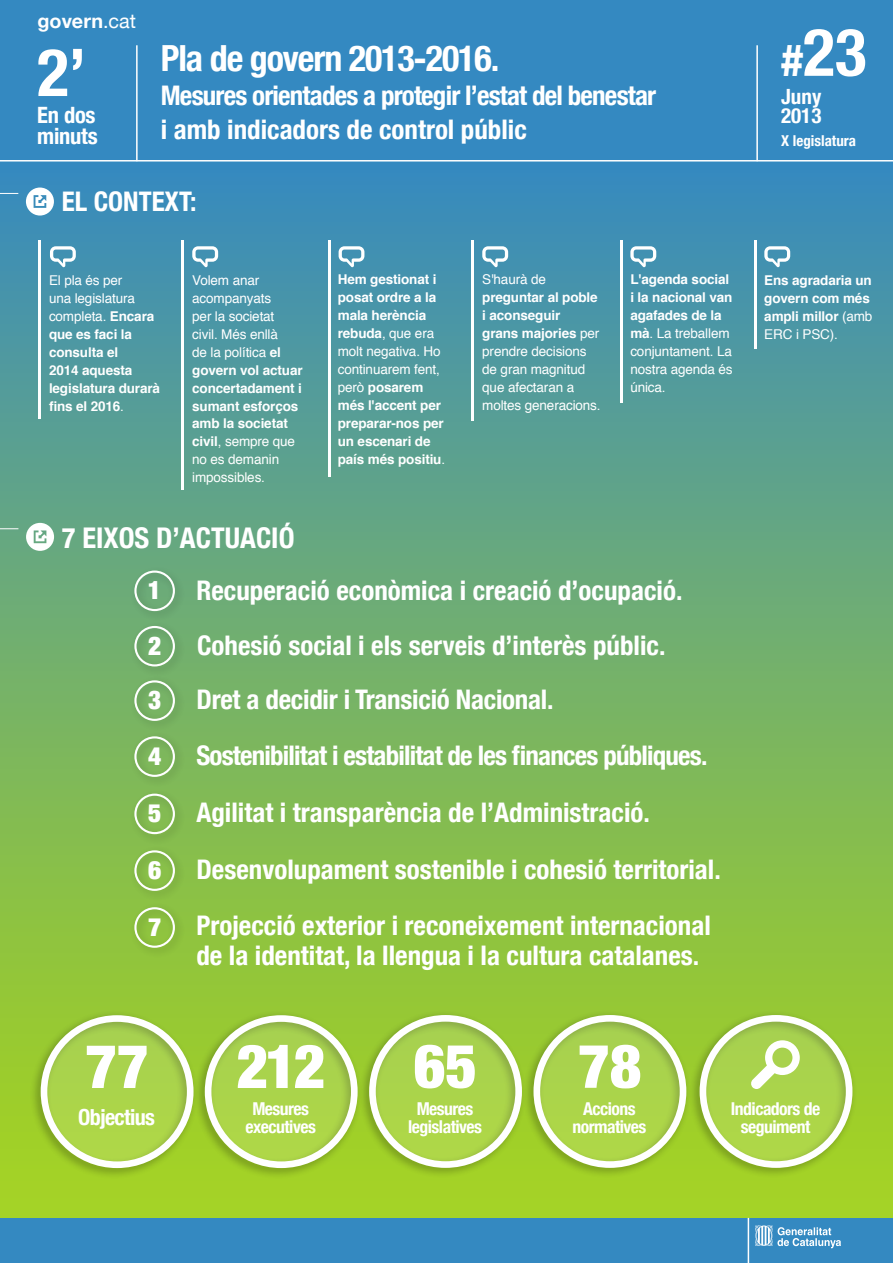
<style>
.page{position:relative;width:893px;height:1263px;background:#fff}
.page>*{position:absolute;margin:0;border:0;box-sizing:border-box;transform-origin:0 0}
.t1{font:700 condensed 66px "Helvetica Neue";color:#fff}
.t2{font:900 condensed 60.9px "Helvetica Neue";color:#fff}
.t3{font:700 condensed 36px "Helvetica Neue";letter-spacing:-.03em;color:#fff}
.t4{font:700 condensed 28.5px "Helvetica Neue";color:#fff}
.t5{font:700 condensed 27px/30px "Helvetica Neue";color:#fff}
.t6{font:700 condensed 27px/33.8px "Helvetica Neue";letter-spacing:-.03em;color:#fff}
.t7{font:900 condensed 25.5px "Helvetica Neue";color:#fff}
.t8{font:700 condensed 22.5px/21px "Helvetica Neue";letter-spacing:-.01em;color:#fff}
.t9{font:700 condensed 22.2px "Helvetica Neue";letter-spacing:-.03em;color:#fff}
.t10{font:700 condensed 21px/19.5px "Helvetica Neue";color:#fff}
.t11{font:700 19.8px "Helvetica Neue";color:#fff}
.t12{font:700 condensed 17.7px/17.7px "Helvetica Neue";letter-spacing:-.03em;color:#fff;text-align:center}
.t13{font:700 condensed 15px "Helvetica Neue";color:#fff}
.t14{font:13.5px/18px "Helvetica";letter-spacing:-.01em;color:#fff}
.t15{font:700 13.5px/18px "Helvetica";letter-spacing:-.01em;color:#fff}
.s1{font-weight:400}
.s2{font-size:45px}
.s3{font-weight:700}
</style>
<div class="page">
<div style="left:0;top:161px;width:893px;height:1056px;background:linear-gradient(to bottom,#3b8cbe,#acd717)"></div>
<div style="left:0;top:1219px;width:893px;height:44px;background:#3489c1"></div>
<hr style="left:748px;top:1218px;width:1px;height:45px;background:#fff">
<svg style="left:755px;top:1225px;width:86px;height:23px"></svg>
<div style="left:0;top:0;width:893px;height:162px;background:#3489c1"></div>
<hr style="left:136px;top:45px;width:2px;height:116px;background:#fff">
<hr style="left:756px;top:45px;width:2px;height:116px;background:#fff">
<div style="left:130px;top:621px;width:56px;height:56px;background:#000;opacity:.25"></div>
<div style="left:134px;top:626px;width:41px;height:40px;border:2px solid #fff;border-radius:50%"></div>
<div style="left:130px;top:566px;width:56px;height:56px;background:#000;opacity:.25"></div>
<div style="left:134px;top:570px;width:41px;height:41px;border:2px solid #fff;border-radius:50%"></div>
<div style="left:130px;top:676px;width:56px;height:56px;background:#000;opacity:.25"></div>
<div style="left:134px;top:680px;width:41px;height:41px;border:2px solid #fff;border-radius:50%"></div>
<div style="left:130px;top:731px;width:56px;height:57px;background:#000;opacity:.25"></div>
<div style="left:134px;top:736px;width:41px;height:41px;border:2px solid #fff;border-radius:50%"></div>
<div style="left:130px;top:845px;width:56px;height:57px;background:#000;opacity:.25"></div>
<div style="left:134px;top:850px;width:41px;height:41px;border:2px solid #fff;border-radius:50%"></div>
<div style="left:130px;top:789px;width:56px;height:56px;background:#000;opacity:.25"></div>
<div style="left:134px;top:794px;width:41px;height:40px;border:2px solid #fff;border-radius:50%"></div>
<div style="left:130px;top:902px;width:56px;height:57px;background:#000;opacity:.25"></div>
<div style="left:134px;top:907px;width:41px;height:41px;border:2px solid #fff;border-radius:50%"></div>
<div style="left:30px;top:1011px;width:168px;height:168px;background:#000;opacity:.3"></div>
<div style="left:41px;top:1015px;width:153px;height:153px;border:7px solid #fff;border-radius:50%"></div>
<svg style="left:44px;top:1018px;width:146px;height:147px;background:#b0d55b"></svg>
<div style="left:522px;top:1010px;width:169px;height:169px;background:#000;opacity:.3"></div>
<div style="left:533px;top:1015px;width:153px;height:153px;border:7px solid #fff;border-radius:50%"></div>
<svg style="left:537px;top:1018px;width:146px;height:146px;background:#b0d55a"></svg>
<div style="left:358px;top:1010px;width:169px;height:169px;background:#000;opacity:.3"></div>
<div style="left:369px;top:1015px;width:153px;height:153px;border:7px solid #fff;border-radius:50%"></div>
<svg style="left:372px;top:1018px;width:147px;height:146px;background:#b0d55b"></svg>
<div style="left:689px;top:1010px;width:168px;height:169px;background:#000;opacity:.3"></div>
<div style="left:700px;top:1015px;width:152px;height:153px;border:7px solid #fff;border-radius:50%"></div>
<svg style="left:703px;top:1018px;width:146px;height:146px;background:#b1d65c"></svg>
<svg style="left:750px;top:1040px;width:50px;height:49px"></svg>
<div style="left:194px;top:1011px;width:168px;height:168px;background:#000;opacity:.3"></div>
<div style="left:205px;top:1015px;width:153px;height:153px;border:7px solid #fff;border-radius:50%"></div>
<svg style="left:208px;top:1018px;width:146px;height:147px;background:#b0d55b"></svg>
<hr style="left:39px;top:240px;width:2px;height:179px;background:#fff">
<hr style="left:182px;top:240px;width:2px;height:250px;background:#fff">
<hr style="left:328px;top:240px;width:2px;height:236px;background:#fff">
<hr style="left:471px;top:240px;width:3px;height:181px;background:#fff">
<hr style="left:620px;top:240px;width:2px;height:163px;background:#fff">
<hr style="left:755px;top:240px;width:2px;height:109px;background:#fff">
<svg style="left:50px;top:246px;width:26px;height:21px"></svg>
<svg style="left:192px;top:246px;width:26px;height:21px"></svg>
<svg style="left:339px;top:246px;width:25px;height:21px"></svg>
<svg style="left:482px;top:246px;width:26px;height:21px"></svg>
<svg style="left:630px;top:246px;width:26px;height:21px"></svg>
<svg style="left:764px;top:246px;width:26px;height:21px"></svg>
<svg style="left:0;top:193px;width:18px;height:1px"></svg>
<svg style="left:26px;top:188px;width:28px;height:28px"></svg>
<svg style="left:0;top:528px;width:18px;height:1px"></svg>
<svg style="left:26px;top:523px;width:28px;height:28px"></svg>
<h3 class="t11" style="left:38px;top:5px;width:100px">govern<span class="s1">.cat</span></h3>
<h1 class="t1" style="left:37px;top:18px;width:50px">2’</h1>
<h3 class="t8" style="left:37px;top:103px;width:62px">En dos minuts</h3>
<h3 class="t3" style="left:161px;top:29px;width:340px">Pla de govern 2013-2016.</h3>
<h3 class="t6" style="left:161px;top:77px;width:497px">Mesures orientades a protegir l’estat del benestar i amb indicadors de control públic</h3>
<h3 class="t5" style="left:62px;top:185px;width:136px">EL CONTEXT:</h3>
<h1 class="t1" style="left:782px;top:-2px;width:86px"><span class="s2">#</span>23</h1>
<h3 class="t10" style="left:781px;top:85px;width:42px">Juny<br>2013</h3>
<p class="t13" style="left:781px;top:129px;width:76px">X legislatura</p>
<p class="t14" style="left:192px;top:271px;width:112px">Volem anar acompanyats<br>per la societat civil. Més enllà<br>de la política <span class="s3">el govern vol actuar concertadament i sumant esforços amb la societat civil</span>, sempre que no es demanin impossibles.</p>
<p class="t15" style="left:338px;top:271px;width:109px">Hem gestionat i posat ordre a la mala herència rebuda<span class="s1">, que era molt negativa. Ho continuarem fent, però</span> posarem més l'accent per preparar-nos per un escenari de país més positiu<span class="s1">.</span></p>
<p class="t14" style="left:482px;top:271px;width:65px">S'haurà de</p>
<p class="t14" style="left:630px;top:271px;width:104px"><span class="s3">L'agenda social i la nacional van agafades de la mà</span>. La treballem conjuntament. La nostra agenda és única.</p>
<p class="t15" style="left:49px;top:271px;width:112px"><span class="s1">El pla és per<br>una legislatura completa.</span> Encara que es faci la consulta el<br>2014 aquesta legislatura durarà fins el 2016<span class="s1">.</span></p>
<p class="t15" style="left:764px;top:271px;width:110px">Ens agradaria un govern com més ampli millor <span class="s1">(amb<br>ERC i PSC).</span></p>
<p class="t14" style="left:482px;top:289px;width:120px"><span class="s3">preguntar al poble i aconseguir<br>grans majories</span> per prendre decisions de gran magnitud que afectaran a moltes generacions.</p>
<h3 class="t4" style="left:62px;top:514px;width:234px">7 EIXOS D’ACTUACIÓ</h3>
<h3 class="t7" style="left:148px;top:569px;width:15px">1</h3>
<h3 class="t5" style="left:196px;top:573px;width:487px">Recuperació econòmica i creació d’ocupació.</h3>
<h3 class="t7" style="left:148px;top:625px;width:15px">2</h3>
<h3 class="t5" style="left:197px;top:628px;width:470px">Cohesió social i els serveis d’interès públic.</h3>
<h3 class="t7" style="left:148px;top:679px;width:15px">3</h3>
<h3 class="t5" style="left:196px;top:682px;width:359px">Dret a decidir i Transició Nacional.</h3>
<h3 class="t7" style="left:148px;top:735px;width:15px">4</h3>
<h3 class="t6" style="left:196px;top:736px;width:513px">Sostenibilitat i estabilitat de les finances públiques.</h3>
<h3 class="t7" style="left:148px;top:792px;width:15px">5</h3>
<h3 class="t5" style="left:196px;top:795px;width:455px">Agilitat i transparència de l’Administració.</h3>
<h3 class="t7" style="left:148px;top:849px;width:15px">6</h3>
<h3 class="t5" style="left:196px;top:852px;width:526px">Desenvolupament sostenible i cohesió territorial.</h3>
<h3 class="t7" style="left:148px;top:906px;width:15px">7</h3>
<h2 class="t2" style="left:85px;top:1016px;width:65px">77</h2>
<h3 class="t9" style="left:78px;top:1098px;width:78px">Objectius</h3>
<h3 class="t5" style="left:196px;top:908px;width:516px">Projecció exterior i reconeixement internacional de la identitat, la llengua i la cultura catalanes.</h3>
<h2 class="t2" style="left:237px;top:1016px;width:90px">212</h2>
<h3 class="t12" style="left:246px;top:1098px;width:72px">Mesures executives</h3>
<h2 class="t2" style="left:414px;top:1016px;width:65px">65</h2>
<h3 class="t12" style="left:408px;top:1098px;width:75px">Mesures legislatives</h3>
<h2 class="t2" style="left:578px;top:1016px;width:65px">78</h2>
<h3 class="t12" style="left:573px;top:1098px;width:75px">Accions normatives</h3>
<h3 class="t12" style="left:731px;top:1098px;width:91px">Indicadors de seguiment</h3>
</div>
